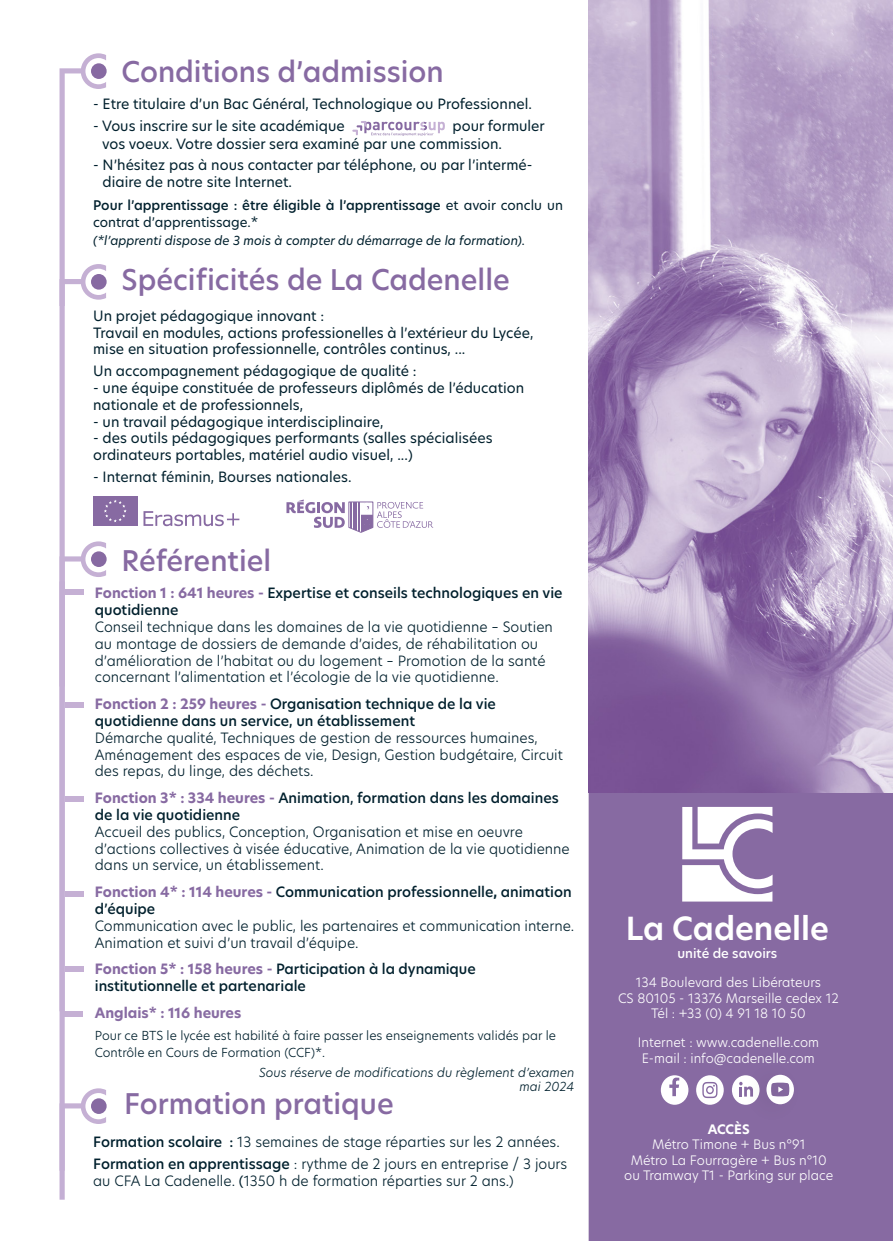
<style>
.page{position:relative;width:893px;height:1241px;background:#fff}
.page>*{position:absolute;margin:0;border:0;box-sizing:border-box;transform-origin:0 0}
.t1{font:600 31.32px "Hero New";color:#fff}
.t2{font:500 28px "Hero New";color:#876aa2}
.t3{font:300 14px/16.8px "Hero New";color:#00202d}
.t4{font:14px/16.8px "Hero New";color:#00202d}
.t5{font:500 14px/16.8px "Hero New";color:#00202d}
.t6{font:700 14px "Hero New";color:#886ca3}
.t7{font:500 13.12px/17.5px "Hero New";color:#00202d}
.t8{font:300 12.78px/15.4px "Hero New";color:#fff;text-align:center}
.t9{font:500 12.78px "Hero New";color:#fff}
.t10{font:700 12.78px "Hero New";letter-spacing:-.005em;color:#fff}
.t11{font:300 12.25px/16.8px "Hero New";color:#00202d}
.t12{font:italic 12.25px "Hero New";color:#00202d}
.t13{font:italic 300 12.25px/14.7px "Hero New";color:#00202d;text-align:right}
.s1{font-weight:400}
.s2{font-weight:700;color:#876aa2}
.s3{font-weight:700}
.s4{font-weight:500}
</style>
<div class="page">
<div style="left:589px;top:792px;width:304px;height:448px;background:#876aa2"></div>
<img style="left:589px;top:0;width:304px;height:792px">
<svg style="left:352px;top:121px;width:93px;height:15px"></svg>
<svg style="left:682px;top:806px;width:91px;height:95px"></svg>
<svg style="left:143px;top:511px;width:96px;height:15px"></svg>
<div style="left:93px;top:496px;width:44px;height:30px;background:#876aa2"></div>
<svg style="left:286px;top:499px;width:147px;height:33px"></svg>
<svg style="left:696px;top:1075px;width:28px;height:29px"></svg>
<svg style="left:732px;top:1075px;width:8px;height:29px"></svg>
<svg style="left:661px;top:1075px;width:27px;height:29px"></svg>
<div style="left:740px;top:1059px;width:64px;height:65px;background:#231f20;opacity:.1"></div>
<svg style="left:766px;top:1074px;width:28px;height:30px"></svg>
<svg style="left:60px;top:53px;width:67px;height:1146px"></svg>
<p class="t2" style="left:122px;top:53px;width:324px">Conditions d’admission</p>
<p class="t4" style="left:93px;top:95px;width:440px">- Etre titulaire d’un Bac Général, Technologique ou Professionnel.</p>
<p class="t4" style="left:93px;top:117px;width:253px">- Vous inscrire sur le site académique</p>
<p class="t4" style="left:102px;top:117px;width:444px;line-height:17.5px;text-indent:350px">pour formuler vos voeux. Votre dossier sera examiné par une commission.</p>
<p class="t4" style="left:103px;top:156px;width:431px;text-indent:-10px">- N’hésitez pas à nous contacter par téléphone, ou par l’intermé&shy;diaire de notre site Internet.</p>
<p class="t7" style="left:93px;top:196px;width:471px">Pour l’apprentissage : être éligible à l’apprentissage <span class="s1">et avoir conclu un contrat d’apprentissage.*</span></p>
<p class="t12" style="left:93px;top:232px;width:433px">(*l’apprenti dispose de 3 mois à compter du démarrage de la formation).</p>
<p class="t2" style="left:122px;top:260px;width:390px">Spécificités de La Cadenelle</p>
<p class="t4" style="left:93px;top:307px;width:233px">Un projet pédagogique innovant :</p>
<p class="t4" style="left:93px;top:324px;width:442px">Travail en modules, actions professionelles à l’extérieur du Lycée, mise en situation professionnelle, contrôles continus, ...</p>
<p class="t4" style="left:93px;top:362px;width:325px">Un accompagnement pédagogique de qualité :</p>
<p class="t4" style="left:93px;top:379px;width:433px">- une équipe constituée de professeurs diplômés de l’éducation nationale et de professionnels,</p>
<p class="t4" style="left:93px;top:412px;width:292px">- un travail pédagogique interdisciplinaire,</p>
<p class="t4" style="left:93px;top:429px;width:401px">- des outils pédagogiques performants (salles spécialisées ordinateurs portables, matériel audio visuel, ...)</p>
<p class="t4" style="left:93px;top:468px;width:260px">- Internat féminin, Bourses nationales.</p>
<p class="t2" style="left:122px;top:541px;width:151px">Référentiel</p>
<p class="t5" style="left:95px;top:584px;width:469px"><span class="s2">Fonction 1 : 641 heures -</span> Expertise et conseils technologiques en vie quotidienne</p>
<p class="t3" style="left:95px;top:618px;width:460px">Conseil technique dans les domaines de la vie quotidienne – Soutien au montage de dossiers de demande d’aides, de réhabilitation ou d’amélioration de l’habitat ou du logement – Promotion de la santé concernant l’alimentation et l’écologie de la vie quotidienne.</p>
<p class="t5" style="left:95px;top:695px;width:403px"><span class="s2">Fonction 2 : 259 heures -</span> Organisation technique de la vie quotidienne dans un service, un établissement</p>
<p class="t3" style="left:95px;top:728px;width:470px">Démarche qualité, Techniques de gestion de ressources humaines,<br>Aménagement des espaces de vie, Design, Gestion budgétaire, Circuit des repas, du linge, des déchets.</p>
<p class="t5" style="left:95px;top:789px;width:465px"><span class="s2">Fonction 3* : 334 heures -</span> Animation, formation dans les domaines de la vie quotidienne</p>
<p class="t3" style="left:95px;top:822px;width:476px">Accueil des publics, Conception, Organisation et mise en oeuvre d’actions collectives à visée éducative, Animation de la vie quotidienne dans un service, un établissement.</p>
<p class="t5" style="left:95px;top:883px;width:478px"><span class="s2">Fonction 4* : 114 heures -</span> Communication professionnelle<span class="s3">,</span> animation d’équipe</p>
<p class="t3" style="left:95px;top:916px;width:481px">Communication avec le public, les partenaires et communication interne.<br>Animation et suivi d’un travail d’équipe.</p>
<p class="t5" style="left:95px;top:960px;width:382px"><span class="s2">Fonction 5* : 158 heures -</span> Participation à la dynamique institutionnelle et partenariale</p>
<p class="t6" style="left:95px;top:1002px;width:148px">Anglais* : 116 heures</p>
<p class="t11" style="left:95px;top:1026px;width:463px">Pour ce BTS le lycée est habilité à faire passer les enseignements validés par le<br>Contrôle en Cours de Formation (CCF)*.</p>
<p class="t13" style="left:259px;top:1064px;width:317px">Sous réserve de modifications du règlement d’examen mai 2024</p>
<p class="t2" style="left:124px;top:1084px;width:271px">Formation pratique</p>
<p class="t3" style="left:93px;top:1132px;width:468px"><span class="s4">Formation scolaire :</span> 13 semaines de stage réparties sur les 2 années.</p>
<p class="t3" style="left:93px;top:1154px;width:476px"><span class="s4">Formation en apprentissage</span> : rythme de 2 jours en entreprise / 3 jours au CFA La Cadenelle. <span class="s1">(</span>1350 h de formation réparties sur 2 ans.)</p>
<p class="t1" style="left:626px;top:907px;width:205px">La Cadenelle</p>
<p class="t9" style="left:677px;top:944px;width:101px">unité de savoirs</p>
<p class="t8" style="left:636px;top:974px;width:187px">134 Boulevard des Libérateurs</p>
<p class="t8" style="left:618px;top:989px;width:222px">CS 80105 - 13376 Marseille cedex 12</p>
<p class="t8" style="left:651px;top:1005px;width:156px">Tél : +33 (0) 4 91 18 10 50</p>
<p class="t8" style="left:638px;top:1034px;width:183px">Internet : www.cadenelle.com</p>
<p class="t8" style="left:642px;top:1049px;width:174px">E-mail : info@cadenelle.com</p>
<p class="t10" style="left:708px;top:1120px;width:43px">ACCÈS</p>
<p class="t8" style="left:652px;top:1136px;width:155px">Métro Timone + Bus n°91</p>
<p class="t8" style="left:624px;top:1151px;width:210px">Métro La Fourragère + Bus n°10 ou Tramway T1 - Parking sur place</p>
</div>
